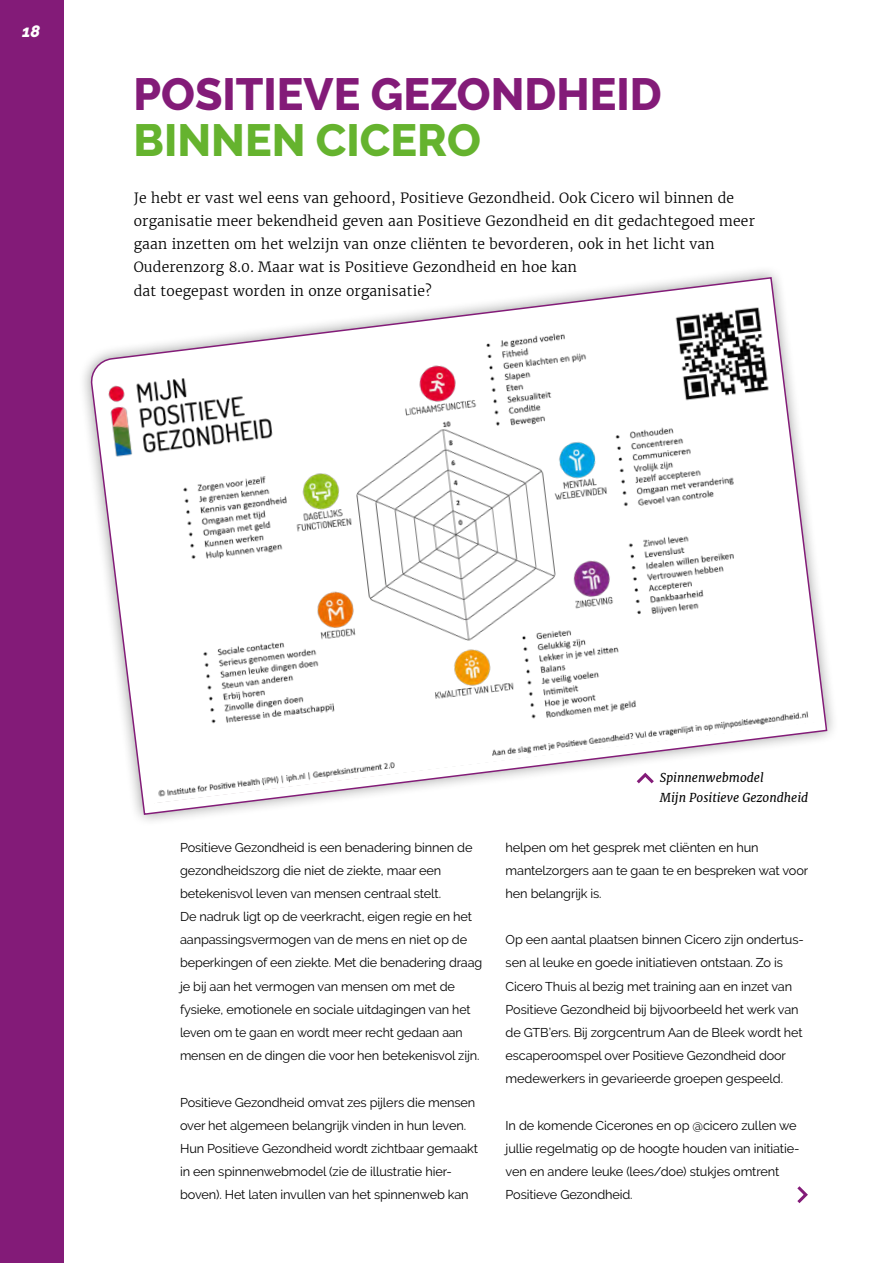
<style>
.page{position:relative;width:893px;height:1263px;background:#fff}
.page>*{position:absolute;margin:0;border:0;box-sizing:border-box;transform-origin:0 0}
.t1{font:800 45px "Raleway";color:#831b78}
.t2{font:800 45px "Raleway";color:#65b32e}
.t3{font:italic 800 16.5px "Raleway";color:#fff}
.t4{font:300 13.95px/23.1px "Merriweather";letter-spacing:.015em;color:#000}
.t5{font:12.75px/23.1px "Raleway";letter-spacing:-.01em;color:#000}
.t6{font:italic 12.15px/19.4px "Merriweather";color:#000}
</style>
<div class="page">
<svg style="left:797px;top:1186px;width:11px;height:17px"></svg>
<div style="left:0;top:0;width:64px;height:1263px;background:#831b78"></div>
<svg style="left:90px;top:276px;width:738px;height:540px"></svg>
<img style="left:152px;top:704px;width:665px;height:99px">
<img style="left:101px;top:293px;width:712px;height:480px">
<svg style="left:633px;top:770px;width:24px;height:16px"></svg>
<p class="t3" style="left:22px;top:21px;width:20px">18</p>
<h1 class="t1" style="left:134px;top:69px;width:530px">POSITIEVE GEZONDHEID</h1>
<h1 class="t2" style="left:134px;top:115px;width:349px">BINNEN CICERO</h1>
<p class="t4" style="left:134px;top:186px;width:623px">Je hebt er vast wel eens van gehoord, Positieve Gezondheid. Ook Cicero wil binnen de organisatie meer bekendheid geven aan Positieve Gezondheid en dit gedachtegoed meer gaan inzetten om het welzijn van onze cliënten te bevorderen, ook in het licht van Ouderenzorg 8.0. Maar wat is Positieve Gezondheid en hoe kan<br>dat toegepast worden in onze organisatie?</p>
<p class="t5" style="left:180px;top:835px;width:304px">Positieve Gezondheid is een benadering binnen de gezondheidszorg die niet de ziekte, maar een betekenisvol leven van mensen centraal stelt.<br>De nadruk ligt op de veerkracht, eigen regie en het aanpassingsvermogen van de mens en niet op de beperkingen of een ziekte. Met die benadering draag je bij aan het vermogen van mensen om met de fysieke, emotionele en sociale uitdagingen van het leven om te gaan en wordt meer recht gedaan aan mensen en de dingen die voor hen betekenisvol zijn.</p>
<p class="t5" style="left:180px;top:1090px;width:299px">Positieve Gezondheid omvat zes pijlers die mensen over het algemeen belangrijk vinden in hun leven.<br>Hun Positieve Gezondheid wordt zichtbaar gemaakt in een spinnenwebmodel (zie de illustratie hier&shy;boven). Het laten invullen van het spinnenweb kan</p>
<p class="t6" style="left:660px;top:768px;width:150px">Spinnenwebmodel<br>Mijn Positieve Gezondheid</p>
<p class="t5" style="left:506px;top:835px;width:304px">helpen om het gesprek met cliënten en hun mantelzorgers aan te gaan te en bespreken wat voor hen belangrijk is.</p>
<p class="t5" style="left:506px;top:928px;width:300px">Op een aantal plaatsen binnen Cicero zijn ondertus&shy;sen al leuke en goede initiatieven ontstaan. Zo is Cicero Thuis al bezig met training aan en inzet van Positieve Gezondheid bij bijvoorbeeld het werk van de GTB’ers. Bij zorgcentrum Aan de Bleek wordt het escaperoomspel over Positieve Gezondheid door medewerkers in gevarieerde groepen gespeeld.</p>
<p class="t5" style="left:506px;top:1113px;width:295px">In de komende Cicerones en op @cicero zullen we jullie regelmatig op de hoogte houden van initiatie&shy;ven en andere leuke (lees/doe) stukjes omtrent Positieve Gezondheid.</p>
</div>
